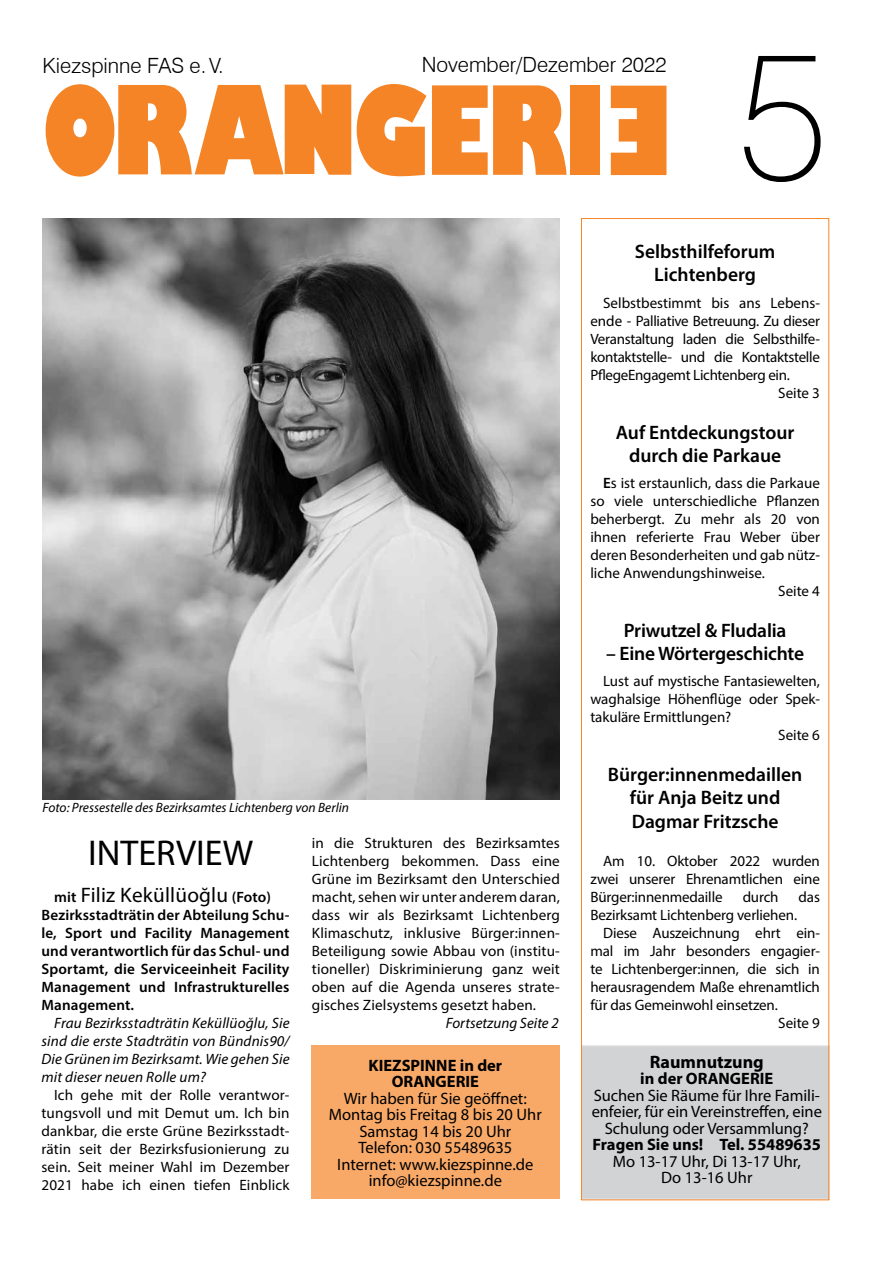
<style>
.page{position:relative;width:893px;height:1263px;background:#fff}
.page>*{position:absolute;margin:0;border:0;box-sizing:border-box;transform-origin:0 0}
.t1{font:100 180px "Swiss 721 BT";color:#000}
.t2{font:800 120px "Gill Sans";letter-spacing:-.04em;color:#f58426;scale:.75 1}
.t3{font:36px "Myriad Pro";color:#000}
.t4{font:300 21px "Swiss 721 BT";color:#000}
.t5{font:21px "Myriad Pro";letter-spacing:.01em;color:#000}
.t6{font:600 19.5px/23.4px "Myriad Pro";color:#000;text-align:center}
.t7{font:700 18px "Myriad Pro";color:#000}
.t8{font:16.5px/16.5px "Myriad Pro";color:#000;text-align:center}
.t9{font:700 16.5px/16.5px "Myriad Pro";color:#000;text-align:center}
.t10{font:15px/18px "Myriad Pro";letter-spacing:-.01em;color:#000;text-align:justify}
.t11{font:600 15px/18px "Myriad Pro";letter-spacing:.01em;color:#000;text-align:justify}
.t12{font:italic 15px/18px "Myriad Pro";letter-spacing:.01em;color:#000;text-align:justify}
.t13{font:italic 13.5px "Myriad Pro";color:#000}
.s1{font-weight:600;font-size:15px}
.s2{font-weight:600}
</style>
<div class="page">
<div style="left:312px;top:1046px;width:248px;height:153px;background:#f8a967"></div>
<div style="left:581px;top:1046px;width:248px;height:153px;background:#d1d3d4"></div>
<div style="left:581px;top:218px;width:248px;height:982px;border:1px solid #f58426"></div>
<img style="left:42px;top:218px;width:518px;height:581px">
<h3 class="t4" style="left:43px;top:53px;width:183px">Kiezspinne FAS e.V.</h3>
<h3 class="t4" style="left:422px;top:52px;width:246px">November/Dezember 2022</h3>
<h2 class="t2" style="left:42px;top:55px;width:755px">ORANGERI</h2>
<h2 class="t2" style="left:673px;top:205px;width:88px;rotate:-180deg">E</h2>
<h1 class="t1" style="left:735px;top:5px;width:95px">5</h1>
<p class="t13" style="left:43px;top:799px;width:308px">Foto: Pressestelle des Bezirksamtes Lichtenberg von Berlin</p>
<p class="t10" style="left:312px;top:833px;width:250px">in die Strukturen des Bezirksamtes Lichtenberg bekommen. Dass eine Grüne im Bezirksamt den Unterschied macht, sehen wir unter anderem daran, dass wir als Bezirksamt Lichtenberg Klimaschutz, inklusive Bürger:innen-Beteiligung sowie Abbau von (institu&shy;tioneller) Diskriminierung ganz weit oben auf die Agenda unseres strate&shy;gisches Zielsystems gesetzt haben.</p>
<h3 class="t3" style="left:88px;top:830px;width:167px">INTERVIEW</h3>
<h3 class="t5" style="left:54px;top:882px;width:218px"><span class="s1">mit</span> Filiz Keküllüoğlu <span class="s1">(Foto)</span></h3>
<p class="t11" style="left:41px;top:905px;width:250px">Bezirksstadträtin der Abteilung Schu&shy;le, Sport und Facility Management und verantwortlich für das Schul- und Sportamt, die Serviceeinheit Facility Management und Infrastrukturelles Management.</p>
<p class="t12" style="left:41px;top:1013px;width:250px;text-indent:13px">Frau Bezirksstadträtin Keküllüoğlu, Sie sind die erste Stadträtin von Bündnis90/ Die Grünen im Bezirksamt. Wie gehen Sie mit dieser neuen Rolle um?</p>
<p class="t10" style="left:41px;top:1085px;width:250px;text-indent:13px">Ich gehe mit der Rolle verantwor&shy;tungsvoll und mit Demut um. Ich bin dankbar, die erste Grüne Bezirksstadt&shy;rätin seit der Bezirksfusionierung zu sein. Seit meiner Wahl im Dezember 2021 habe ich einen tiefen Einblick</p>
<p class="t12" style="left:446px;top:1013px;width:114px">Fortsetzung Seite 2</p>
<p class="t9" style="left:369px;top:1056px;width:135px">KIEZSPINNE in der<br>ORANGERIE</p>
<p class="t8" style="left:329px;top:1090px;width:214px">Wir haben für Sie geöffnet:<br>Montag bis Freitag 8 bis 20 Uhr<br>Samstag 14 bis 20 Uhr<br>Telefon: 030 55489635<br>Internet: www.kiezspinne.de info@kiezspinne.de</p>
<h3 class="t6" style="left:635px;top:239px;width:142px">Selbsthilfeforum<br>Lichtenberg</h3>
<p class="t10" style="left:603px;top:293px;width:218px">Selbstbestimmt bis ans Lebens-</p>
<p class="t10" style="left:590px;top:311px;width:231px">ende - Palliative Betreuung. Zu dieser</p>
<p class="t10" style="left:590px;top:329px;width:231px">Veranstaltung laden die Selbsthilfe-</p>
<p class="t10" style="left:590px;top:347px;width:231px">kontaktstelle- und die Kontaktstelle</p>
<p class="t10" style="left:590px;top:365px;width:201px">PflegeEngagemt Lichtenberg ein.</p>
<p class="t10" style="left:778px;top:383px;width:43px">Seite 3</p>
<h3 class="t6" style="left:616px;top:420px;width:180px">Auf Entdeckungstour durch die Parkaue</h3>
<p class="t10" style="left:603px;top:473px;width:218px"><span class="s2">E</span>s ist erstaunlich, dass die Parkaue</p>
<p class="t10" style="left:590px;top:491px;width:231px">so viele unterschiedliche Pflanzen</p>
<p class="t10" style="left:590px;top:509px;width:231px">beherbergt. Zu mehr als 20 von</p>
<p class="t10" style="left:590px;top:527px;width:231px">ihnen referierte Frau Weber über</p>
<p class="t10" style="left:590px;top:545px;width:231px">deren Besonderheiten und gab nütz-</p>
<p class="t10" style="left:590px;top:563px;width:176px">liche Anwendungshinweise.</p>
<p class="t10" style="left:778px;top:581px;width:43px">Seite 4</p>
<h3 class="t6" style="left:624px;top:618px;width:164px">Priwutzel &amp; Fludalia</h3>
<h3 class="t6" style="left:606px;top:642px;width:200px">– Eine Wörtergeschichte</h3>
<p class="t10" style="left:603px;top:671px;width:218px">Lust auf mystische Fantasiewelten,</p>
<p class="t10" style="left:590px;top:689px;width:231px">waghalsige Höhenflüge oder Spek-</p>
<p class="t10" style="left:590px;top:707px;width:142px">takuläre Ermittlungen?</p>
<p class="t10" style="left:778px;top:725px;width:43px">Seite 6</p>
<h3 class="t6" style="left:608px;top:762px;width:196px">Bürger:innenmedaillen für Anja Beitz und<br>Dagmar Fritzsche</h3>
<p class="t10" style="left:590px;top:851px;width:231px;text-indent:13px">Am 10. Oktober 2022 wurden zwei unserer Ehrenamtlichen eine Bürger:innenmedaille</p>
<p class="t10" style="left:743px;top:887px;width:37px">durch</p>
<p class="t10" style="left:799px;top:887px;width:23px">das</p>
<p class="t10" style="left:590px;top:905px;width:208px">Bezirksamt Lichtenberg verliehen.</p>
<p class="t10" style="left:603px;top:923px;width:218px">Diese Auszeichnung ehrt ein-</p>
<p class="t10" style="left:590px;top:941px;width:231px">mal im Jahr besonders engagier-</p>
<p class="t10" style="left:590px;top:959px;width:231px">te Lichtenberger:innen, die sich in</p>
<p class="t10" style="left:590px;top:977px;width:231px">herausragendem Maße ehrenamtlich</p>
<p class="t10" style="left:590px;top:995px;width:189px">für das Gemeinwohl einsetzen.</p>
<p class="t10" style="left:778px;top:1013px;width:43px">Seite 9</p>
<p class="t7" style="left:650px;top:1050px;width:115px">Raumnutzung</p>
<p class="t9" style="left:640px;top:1070px;width:135px">in der ORANGERIE</p>
<p class="t8" style="left:592px;top:1087px;width:232px">Suchen Sie Räume für Ihre Famili&shy;enfeier, für ein Vereinstreffen, eine<br>Schulung oder Versammlung?</p>
<p class="t9" style="left:592px;top:1136px;width:230px">Fragen Sie uns! Tel. 55489635</p>
<p class="t8" style="left:613px;top:1153px;width:190px">Mo 13-17 Uhr, Di 13-17 Uhr,<br>Do 13-16 Uhr</p>
<p class="t8" style="left:759px;top:1103px;width:6px">f</p>
<p class="t8" style="left:665px;top:1153px;width:86px;text-align:left">8<br>Fr 10-15 Uhr</p>
</div>
